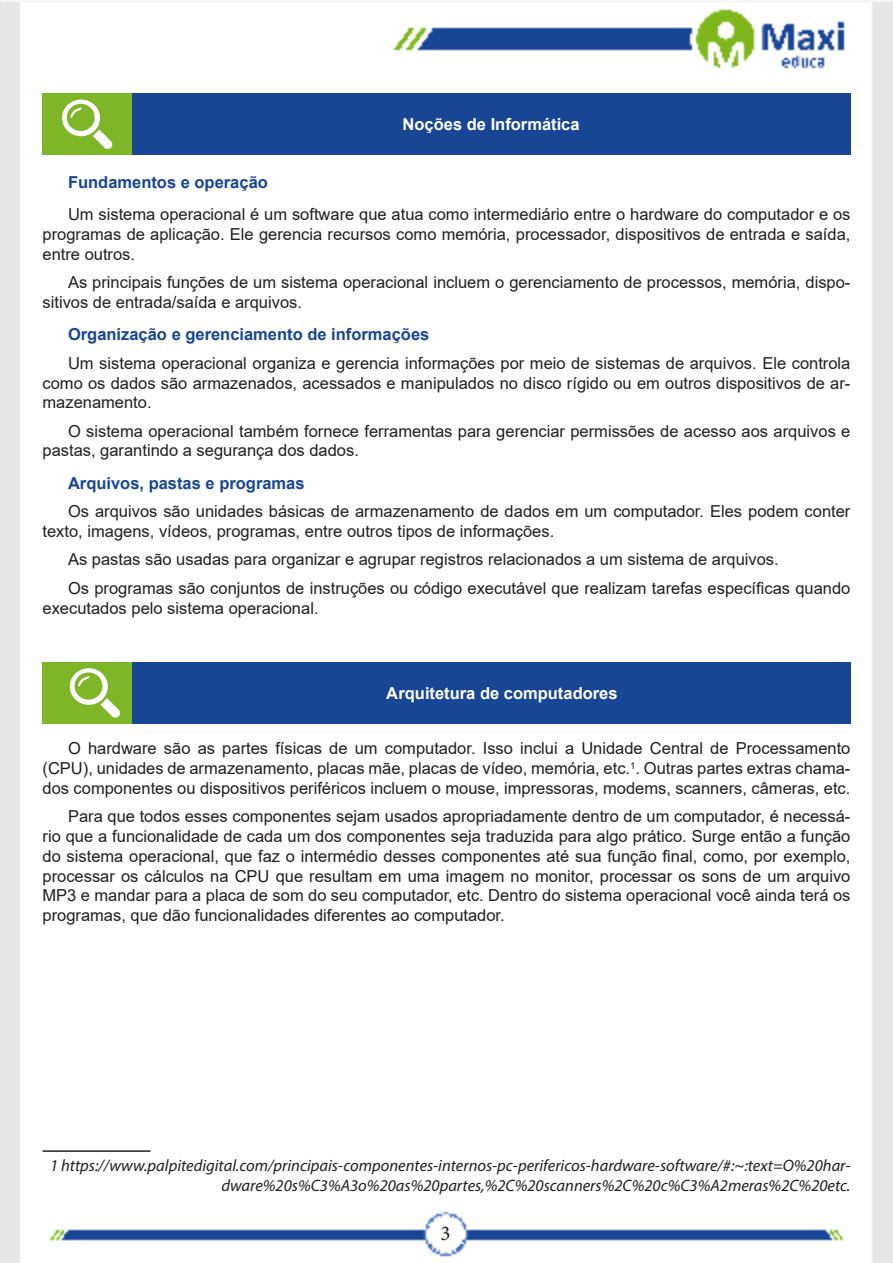
<style>
.page{position:relative;width:893px;height:1263px;background:#fff}
.page>*{position:absolute;margin:0;border:0;box-sizing:border-box;transform-origin:0 0}
.t1{font:21px "Minion Pro";color:#231f20}
.TEXTO_BASE{font:16.5px/19.8px "Arial";color:#231f20;text-align:justify}
.FONT_REF{font:italic 16.5px/19.8px "Myriad Pro";color:#231f20;text-align:right}
.TEXTO_BASE-2{font:700 16.5px "Arial";color:#184695}
.Titulo{font:700 16.5px "Arial";color:#fff}
.Titulo_de_Caixa{font:700 16.5px "Arial";color:#fff}
</style>
<div class="page">
<img style="left:0;top:0;width:893px;height:1263px">
<div style="left:43px;top:94px;width:89px;height:61px;background:#7fb628"></div>
<div style="left:132px;top:94px;width:718px;height:61px;background:#184695"></div>
<svg style="left:62px;top:100px;width:51px;height:49px"></svg>
<div style="left:43px;top:662px;width:89px;height:62px;background:#7fb628"></div>
<div style="left:132px;top:662px;width:718px;height:62px;background:#184695"></div>
<svg style="left:70px;top:668px;width:50px;height:50px"></svg>
<hr style="left:43px;top:1150px;width:108px;height:2px;background:#231f20">
<p class="Titulo_de_Caixa" style="left:403px;top:113px;width:178px">Noções de Informática</p>
<p class="TEXTO_BASE-2" style="left:68px;top:170px;width:201px">Fundamentos e operação</p>
<p class="TEXTO_BASE" style="left:43px;top:204px;width:809px;text-indent:26px">Um sistema operacional é um software que atua como intermediário entre o hardware do computador e os programas de aplicação. Ele gerencia recursos como memória, processador, dispositivos de entrada e saída, entre outros.</p>
<p class="TEXTO_BASE" style="left:43px;top:272px;width:809px;text-indent:26px">As principais funções de um sistema operacional incluem o gerenciamento de processos, memória, dispo&shy;sitivos de entrada/saída e arquivos.</p>
<p class="TEXTO_BASE-2" style="left:68px;top:323px;width:363px">Organização e gerenciamento de informações</p>
<p class="TEXTO_BASE" style="left:43px;top:353px;width:809px;text-indent:26px">Um sistema operacional organiza e gerencia informações por meio de sistemas de arquivos. Ele controla como os dados são armazenados, acessados e manipulados no disco rígido ou em outros dispositivos de ar&shy;mazenamento.</p>
<p class="TEXTO_BASE" style="left:43px;top:421px;width:809px;text-indent:26px">O sistema operacional também fornece ferramentas para gerenciar permissões de acesso aos arquivos e pastas, garantindo a segurança dos dados.</p>
<p class="TEXTO_BASE-2" style="left:68px;top:472px;width:238px">Arquivos, pastas e programas</p>
<p class="TEXTO_BASE" style="left:43px;top:501px;width:809px;text-indent:26px">Os arquivos são unidades básicas de armazenamento de dados em um computador. Eles podem conter texto, imagens, vídeos, programas, entre outros tipos de informações.</p>
<p class="TEXTO_BASE" style="left:68px;top:550px;width:712px">As pastas são usadas para organizar e agrupar registros relacionados a um sistema de arquivos.</p>
<p class="TEXTO_BASE" style="left:43px;top:578px;width:809px;text-indent:26px">Os programas são conjuntos de instruções ou código executável que realizam tarefas específicas quando executados pelo sistema operacional.</p>
<p class="Titulo" style="left:386px;top:681px;width:233px">Arquitetura de computadores</p>
<p class="TEXTO_BASE" style="left:43px;top:738px;width:809px;text-indent:26px">O hardware são as partes físicas de um computador. Isso inclui a Unidade Central de Processamento (CPU), unidades de armazenamento, placas mãe, placas de vídeo, memória, etc.<sup>1</sup>. Outras partes extras chama&shy;dos componentes ou dispositivos periféricos incluem o mouse, impressoras, modems, scanners, câmeras, etc.</p>
<p class="TEXTO_BASE" style="left:43px;top:806px;width:809px;text-indent:26px">Para que todos esses componentes sejam usados apropriadamente dentro de um computador, é necessá&shy;rio que a funcionalidade de cada um dos componentes seja traduzida para algo prático. Surge então a função do sistema operacional, que faz o intermédio desses componentes até sua função final, como, por exemplo, processar os cálculos na CPU que resultam em uma imagem no monitor, processar os sons de um arquivo MP3 e mandar para a placa de som do seu computador, etc. Dentro do sistema operacional você ainda terá os programas, que dão funcionalidades diferentes ao computador.</p>
<p class="FONT_REF" style="left:50px;top:1155px;width:802px">1 https://www.palpitedigital.com/principais-componentes-internos-pc-perifericos-hardware-software/#:~:text=O%20har&shy;dware%20s%C3%A3o%20as%20partes,%2C%20scanners%2C%20c%C3%A2meras%2C%20etc.</p>
<p class="t1" style="left:440px;top:1219px;width:12px">3</p>
</div>
